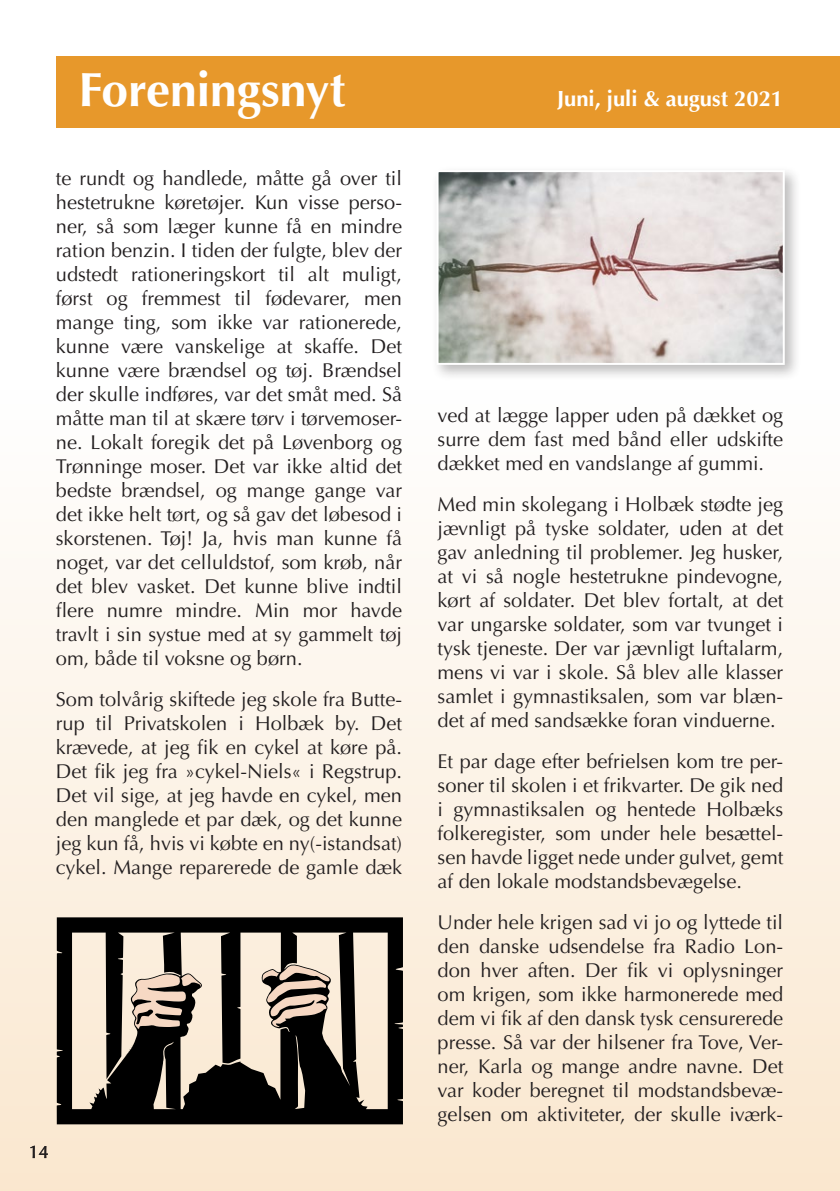
<style>
.page{position:relative;width:840px;height:1191px;background:#fff}
.page>*{position:absolute;margin:0;border:0;box-sizing:border-box;transform-origin:0 0}
.t1{font:700 48px "Optima LT Std";color:#fff}
.t2{font:700 22px "Optima LT Std";color:#fff}
.t3{font:20px/24px "Optima LT Std";color:#231f20;text-align:justify}
.t4{font:18px "Optima LT Std";color:#231f20}
</style>
<div class="page">
<div style="left:0;top:390px;width:839px;height:801px;background:linear-gradient(to bottom,#fffffe,#f9e7ce)"></div>
<div style="left:57px;top:57px;width:782px;height:71px;background:#e7982b"></div>
<svg style="left:57px;top:917px;width:346px;height:207px;background:#706960"></svg>
<div style="left:431px;top:165px;width:369px;height:216px;background:#231f20;opacity:.3"></div>
<img style="left:439px;top:173px;width:342px;height:189px">
<div style="left:436px;top:170px;width:348px;height:195px;border:2px solid #fff"></div>
<p class="t1" style="left:79px;top:62px;width:268px">Foreningsnyt</p>
<p class="t3" style="left:56px;top:166px;width:347px">te rundt og handlede, måtte gå over til hestetrukne køretøjer. Kun visse perso&shy;ner, så som læger kunne få en mindre ration benzin. I tiden der fulgte, blev der udstedt rationeringskort til alt muligt, først og fremmest til fødevarer, men mange ting, som ikke var rationerede, kunne være vanskelige at skaffe. Det kunne være brændsel og tøj. Brændsel der skulle indføres, var det småt med. Så måtte man til at skære tørv i tørvemoser&shy;ne. Lokalt foregik det på Løvenborg og Trønninge moser. Det var ikke altid det bedste brændsel, og mange gange var det ikke helt tørt, og så gav det løbesod i skorstenen. Tøj! Ja, hvis man kunne få noget, var det celluldstof, som krøb, når det blev vasket. Det kunne blive indtil flere numre mindre. Min mor havde travlt i sin systue med at sy gammelt tøj om, både til voksne og børn.</p>
<p class="t3" style="left:56px;top:687px;width:347px">Som tolvårig skiftede jeg skole fra Butte&shy;rup til Privatskolen i Holbæk by. Det krævede, at jeg fik en cykel at køre på.<br>Det fik jeg fra »cykel-Niels« i Regstrup.<br>Det vil sige, at jeg havde en cykel, men den manglede et par dæk, og det kunne jeg kun få, hvis vi købte en ny(-istandsat) cykel. Mange reparerede de gamle dæk</p>
<p class="t4" style="left:29px;top:1141px;width:22px">14</p>
<p class="t2" style="left:557px;top:86px;width:227px">Juni, juli &amp; august 2021</p>
<p class="t3" style="left:437px;top:403px;width:347px">ved at lægge lapper uden på dækket og surre dem fast med bånd eller udskifte dækket med en vandslange af gummi.</p>
<p class="t3" style="left:437px;top:492px;width:347px">Med min skolegang i Holbæk stødte jeg jævnligt på tyske soldater, uden at det gav anledning til problemer. Jeg husker, at vi så nogle hestetrukne pindevogne, kørt af soldater. Det blev fortalt, at det var ungarske soldater, som var tvunget i tysk tjeneste. Der var jævnligt luftalarm, mens vi var i skole. Så blev alle klasser samlet i gymnastiksalen, som var blæn&shy;det af med sandsække foran vinduerne.</p>
<p class="t3" style="left:437px;top:749px;width:347px">Et par dage efter befrielsen kom tre per&shy;soner til skolen i et frikvarter. De gik ned i gymnastiksalen og hentede Holbæks folkeregister, som under hele besættel&shy;sen havde ligget nede under gulvet, gemt af den lokale modstandsbevægelse.</p>
<p class="t3" style="left:437px;top:910px;width:347px">Under hele krigen sad vi jo og lyttede til den danske udsendelse fra Radio Lon&shy;don hver aften. Der fik vi oplysninger om krigen, som ikke harmonerede med dem vi fik af den dansk tysk censurerede presse. Så var der hilsener fra Tove, Ver&shy;ner, Karla og mange andre navne. Det var koder beregnet til modstandsbevæ&shy;gelsen om aktiviteter, der skulle iværk-</p>
</div>
